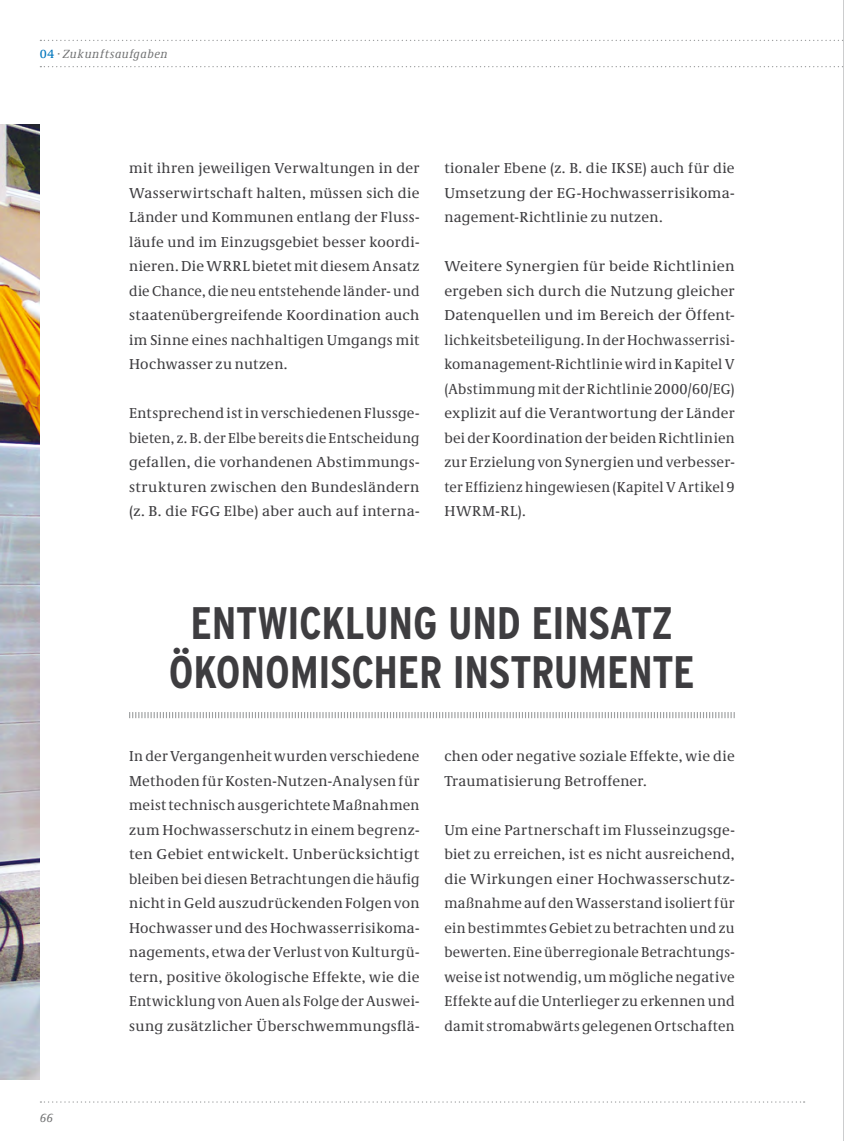
<style>
.page{position:relative;width:844px;height:1141px;background:#fff}
.page>*{position:absolute;margin:0;border:0;box-sizing:border-box;transform-origin:0 0}
.Innenseiten_Headline{font:700 condensed 45.5px "Interstate";letter-spacing:-.01em;color:#3e3d40}
.Fließtext{font:14.88px/24.5px "Neue Demos";letter-spacing:.02em;color:#3e3d40;text-align:justify}
.Fließtext-2{font:14.88px/24.5px "Neue Demos";letter-spacing:.02em;color:#3e3d40;text-align:justify;scale:1.05 1}
.t1{font:italic 12.25px "Neue Demos";letter-spacing:.05em;color:#707172}
.s1{font-style:normal;color:#0076bd}
</style>
<div class="page">
<img style="left:0;top:124px;width:40px;height:956px">
<svg style="left:129px;top:712px;width:605px;height:6px"></svg>
<svg style="left:40px;top:40px;width:803px;height:1px"></svg>
<svg style="left:40px;top:66px;width:803px;height:1px"></svg>
<hr style="left:843px;top:0;width:1px;height:1141px;background:#9c9e9f">
<svg style="left:40px;top:1101px;width:764px;height:2px"></svg>
<p class="t1" style="left:40px;top:47px;width:129px"><span class="s1">04</span> · Zukunftsaufgaben</p>
<p class="Fließtext" style="left:129px;top:156px;width:292px">mit ihren jeweiligen Verwaltungen in der Wasserwirtschaft halten, müssen sich die Länder und Kommunen entlang der Fluss&shy;läufe und im Einzugsgebiet besser koordi&shy;nieren. DieWRRL bietet mit diesem Ansatz die Chance, die neu entstehende länder- und staatenübergreifende Koordination auch im Sinne eines nachhaltigen Umgangs mit Hochwasser zu nutzen.</p>
<p class="Fließtext" style="left:129px;top:401px;width:292px">Entsprechend istin verschiedenen Flussge&shy;bieten, z. B. der Elbe bereits die Entscheidung gefallen, die vorhandenen Abstimmungs&shy;strukturen zwischen den Bundesländern (z. B. die FGG Elbe) aber auch auf interna-</p>
<p class="Fließtext" style="left:444px;top:156px;width:292px">tionaler Ebene (z. B. die IKSE) auch für die Umsetzung der EG-Hochwasserrisikoma&shy;nagement-Richtlinie zu nutzen.</p>
<p class="Fließtext-2" style="left:444px;top:254px;width:278px">Weitere Synergien für beide Richtlinien ergeben sich durch die Nutzung gleicher Datenquellen und im Bereich der Öffent&shy;lichkeitsbeteiligung.In der Hochwasserrisi&shy;komanagement-Richtlinie wird in KapitelV (Abstimmung mit der Richtlinie 2000/60/EG) explizit auf die Verantwortung der Länder bei derKoordination der beiden Richtlinien zur Erzielung von Synergien und verbesser&shy;ter Effizienz hingewiesen (KapitelVArtikel 9<br>HWRM-RL).</p>
<p class="Innenseiten_Headline" style="left:190px;top:597px;width:484px">ENTWICKLUNG UND EINSATZ</p>
<p class="Innenseiten_Headline" style="left:169px;top:646px;width:527px">ÖKONOMISCHER INSTRUMENTE</p>
<p class="t1" style="left:40px;top:1111px;width:15px">66</p>
<p class="Fließtext" style="left:129px;top:744px;width:292px">In derVergangenheit wurden verschiedene Methoden für Kosten-Nutzen-Analysen für meisttechnisch ausgerichtete Maßnahmen zum Hochwasserschutz in einem begrenz&shy;ten Gebiet entwickelt. Unberücksichtigt bleiben bei diesen Betrachtungen die häufig nichtinGeld auszudrückenden Folgen von Hochwasser und des Hochwasserrisikoma&shy;nagements, etwa derVerlust von Kulturgü&shy;tern, positive ökologische Effekte, wie die Entwicklung vonAuen als Folge derAuswei&shy;sung zusätzlicher Überschwemmungsflä-</p>
<p class="Fließtext" style="left:444px;top:744px;width:292px">chen oder negative soziale Effekte, wie die<br>Traumatisierung Betroffener.</p>
<p class="Fließtext" style="left:444px;top:817px;width:292px">Um eine Partnerschaft im Flusseinzugsge&shy;biet zu erreichen, ist es nicht ausreichend, die Wirkungen einer Hochwasserschutz&shy;maßnahme auf denWasserstand isoliertfür ein bestimmtesGebiet zu betrachten und zu bewerten. Eine überregionale Betrachtungs&shy;weise ist notwendig, um mögliche negative Effekte auf die Unterlieger zu erkennen und damitstromabwärts gelegenen Ortschaften</p>
</div>
